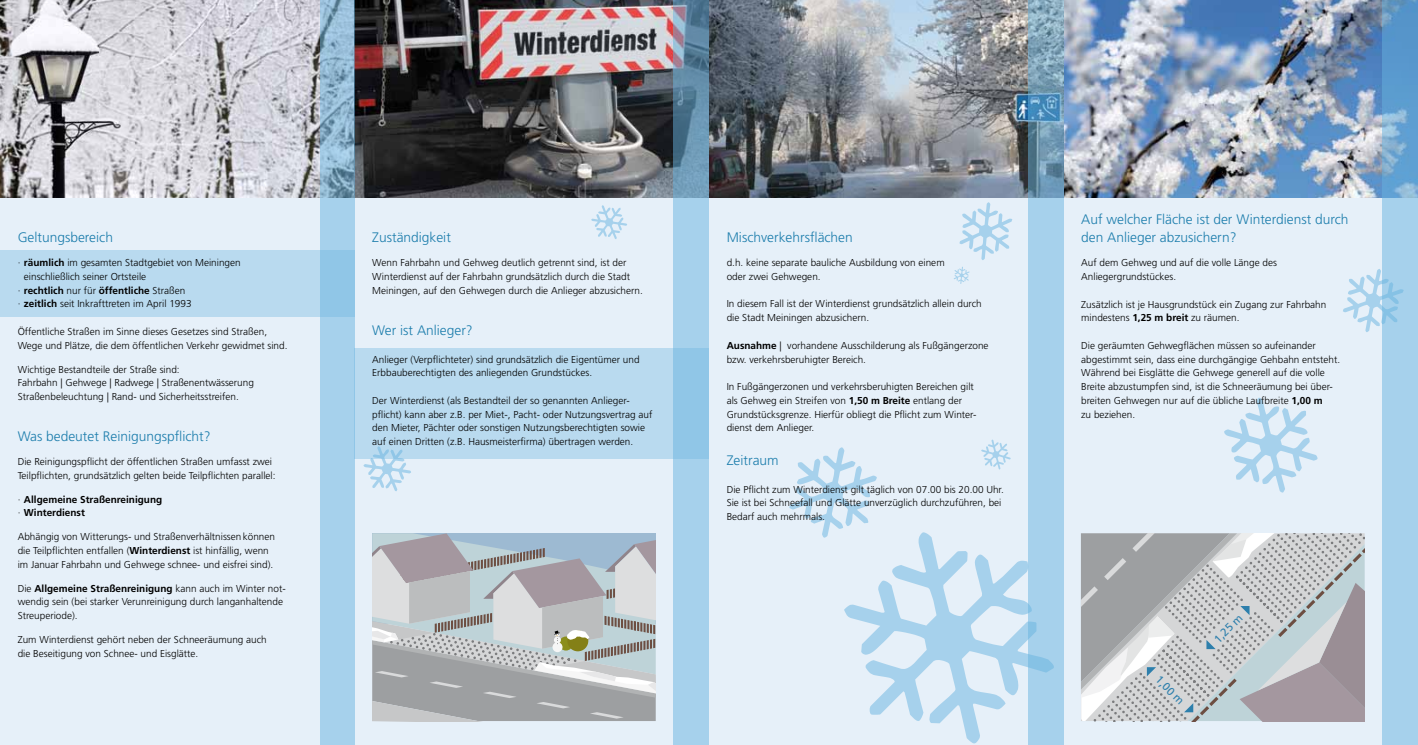
<style>
.page{position:relative;width:1418px;height:745px;background:#fff}
.page>*{position:absolute;margin:0;border:0;box-sizing:border-box;transform-origin:0 0}
.t1{font:300 13.75px/18.8px "Frutiger";color:#1c7dac}
.t2{font:11.25px "Frutiger";color:#2d7fac}
.t3{font:300 10px/13.8px "Frutiger";color:#000}
.t4{font:700 10px/13.8px "Frutiger";color:#000}
.s1{font-weight:700}
.s2{font-weight:300}
</style>
<div class="page">
<div style="left:0;top:0;width:1417px;height:744px;background:#e6f0f9"></div>
<svg style="left:363px;top:458px;width:48px;height:33px"></svg>
<svg style="left:1224px;top:397px;width:93px;height:95px"></svg>
<img style="left:0;top:0;width:1382px;height:197px">
<svg style="left:789px;top:447px;width:87px;height:90px"></svg>
<div style="left:0;top:250px;width:354px;height:66px;background:#b9daef"></div>
<div style="left:354px;top:348px;width:355px;height:110px;background:#b9daef"></div>
<svg style="left:1382px;top:0;width:35px;height:744px;background:#93c3e3"></svg>
<svg style="left:1028px;top:0;width:35px;height:744px;background:#94bed8"></svg>
<svg style="left:674px;top:0;width:35px;height:744px;background:#91bcd8"></svg>
<svg style="left:320px;top:0;width:34px;height:744px;background:#9dc8e3"></svg>
<svg style="left:844px;top:532px;width:210px;height:211px"></svg>
<svg style="left:959px;top:202px;width:53px;height:58px"></svg>
<svg style="left:954px;top:266px;width:15px;height:18px"></svg>
<svg style="left:981px;top:439px;width:29px;height:30px"></svg>
<svg style="left:1343px;top:268px;width:60px;height:64px"></svg>
<svg style="left:591px;top:205px;width:36px;height:34px"></svg>
<svg style="left:372px;top:533px;width:284px;height:188px;background:#b3b7bb"></svg>
<svg style="left:1081px;top:533px;width:284px;height:188px;background:#babcbf"></svg>
<h1 class="t1" style="left:18px;top:228px;width:97px">Geltungsbereich</h1>
<p class="t3" style="left:18px;top:256px;width:224px">· <span class="s1">räumlich</span> im gesamten Stadtgebiet von Meiningen</p>
<p class="t3" style="left:24px;top:269px;width:124px">einschließlich seiner Ortsteile</p>
<p class="t4" style="left:18px;top:283px;width:169px"><span class="s2">·</span> rechtlich <span class="s2">nur für</span> öffentliche <span class="s2">Straßen</span></p>
<p class="t3" style="left:18px;top:297px;width:175px">· <span class="s1">zeitlich</span> seit Inkrafttreten im April 1993</p>
<p class="t3" style="left:18px;top:324px;width:271px">Öffentliche Straßen im Sinne dieses Gesetzes sind Straßen,<br>Wege und Plätze, die dem öffentlichen Verkehr gewidmet sind.</p>
<p class="t3" style="left:18px;top:362px;width:238px">Wichtige Bestandteile der Straße sind:<br>Fahrbahn | Gehwege | Radwege | Straßenentwässerung<br>Straßenbeleuchtung | Rand- und Sicherheitsstreifen.</p>
<h1 class="t1" style="left:18px;top:427px;width:194px">Was bedeutet Reinigungspflicht?</h1>
<p class="t3" style="left:18px;top:454px;width:259px">Die Reinigungspflicht der öffentlichen Straßen umfasst zwei<br>Teilpflichten, grundsätzlich gelten beide Teilpflichten parallel:</p>
<p class="t4" style="left:18px;top:492px;width:146px"><span class="s2">·</span> Allgemeine Straßenreinigung <span class="s2">·</span> Winterdienst</p>
<p class="t3" style="left:18px;top:529px;width:259px">Abhängig von Witterungs- und Straßenverhältnissenkönnen die Teilpflichten entfallen (<span class="s1">Winterdienst</span> ist hinfällig, wenn im Januar Fahrbahn und Gehwege schnee- und eisfrei sind).</p>
<p class="t3" style="left:18px;top:581px;width:269px">Die <span class="s1">Allgemeine Straßenreinigung</span> kann auch im Winter not&shy;wendig sein (bei starker Verunreinigung durch langanhaltende<br>Streuperiode).</p>
<p class="t3" style="left:18px;top:632px;width:250px">Zum Winterdienst gehört neben der Schneeräumung auch die Beseitigung von Schnee- und Eisglätte.</p>
<h1 class="t1" style="left:372px;top:228px;width:80px">Zuständigkeit</h1>
<p class="t3" style="left:372px;top:256px;width:272px">Wenn Fahrbahn und Gehweg deutlich getrennt sind, ist der<br>Winterdienst auf der Fahrbahn grundsätzlich durch die Stadt<br>Meiningen, auf den Gehwegen durch die Anlieger abzusichern.</p>
<h1 class="t1" style="left:372px;top:321px;width:102px">Wer ist Anlieger?</h1>
<p class="t3" style="left:372px;top:352px;width:269px">Anlieger (Verpflichteter) sind grundsätzlich die Eigentümer und<br>Erbbauberechtigten des anliegenden Grundstückes.</p>
<p class="t3" style="left:372px;top:393px;width:282px">Der Winterdienst (als Bestandteil der so genannten Anlieger&shy;pflicht) kann aber z.B. per Miet-, Pacht- oder Nutzungsvertrag auf den Mieter, Pächter oder sonstigen Nutzungsberechtigten sowie auf einen Dritten (z.B. Hausmeisterfirma) übertragen werden.</p>
<h1 class="t1" style="left:726px;top:228px;width:128px">Mischverkehrsflächen</h1>
<p class="t3" style="left:726px;top:256px;width:219px">d.h. keine separate bauliche Ausbildung von einem oder zwei Gehwegen.</p>
<p class="t3" style="left:726px;top:297px;width:256px">In diesem Fall ist der Winterdienst grundsätzlich allein durch die Stadt Meiningen abzusichern.</p>
<p class="t3" style="left:726px;top:338px;width:263px"><span class="s1">Ausnahme</span> | vorhandene Ausschilderung als Fußgängerzone bzw. verkehrsberuhigter Bereich.</p>
<p class="t3" style="left:726px;top:379px;width:251px">In Fußgängerzonen und verkehrsberuhigten Bereichen gilt als Gehweg ein Streifen von <span class="s1">1,50 m Breite</span> entlang der Grundstücksgrenze. Hierfür obliegt die Pflicht zum Winter&shy;dienst dem Anlieger.</p>
<h1 class="t1" style="left:726px;top:451px;width:53px">Zeitraum</h1>
<p class="t3" style="left:726px;top:482px;width:278px">Die Pflicht zum Winterdienst gilt täglich von 07.00 bis 20.00 Uhr.<br>Sie ist bei Schneefall und Glätte unverzüglich durchzuführen, bei<br>Bedarf auch mehrmals.</p>
<h1 class="t1" style="left:1081px;top:209px;width:269px">Auf welcher Fläche ist der Winterdienst durch den Anlieger abzusichern?</h1>
<p class="t3" style="left:1081px;top:256px;width:197px">Auf dem Gehweg und auf die volle Länge des<br>Anliegergrundstückes.</p>
<p class="t3" style="left:1081px;top:297px;width:247px">Zusätzlich ist je Hausgrundstück ein Zugang zur Fahrbahn mindestens <span class="s1">1,25 m breit</span> zu räumen.</p>
<p class="t3" style="left:1081px;top:338px;width:260px">Die geräumten Gehwegflächen müssen so aufeinander abgestimmt sein, dass eine durchgängige Gehbahn entsteht.<br>Während bei Eisglätte die Gehwege generell auf die volle Breite abzustumpfen sind, ist die Schneeräumung bei über&shy;breiten Gehwegen nur auf die übliche Laufbreite <span class="s1">1,00 m<br></span>zu beziehen.</p>
<p class="t2" style="left:1162px;top:672px;width:37px;rotate:45deg">1,00 m</p>
<p class="t2" style="left:1211px;top:635px;width:37px;rotate:-45deg">1,25 m</p>
</div>
